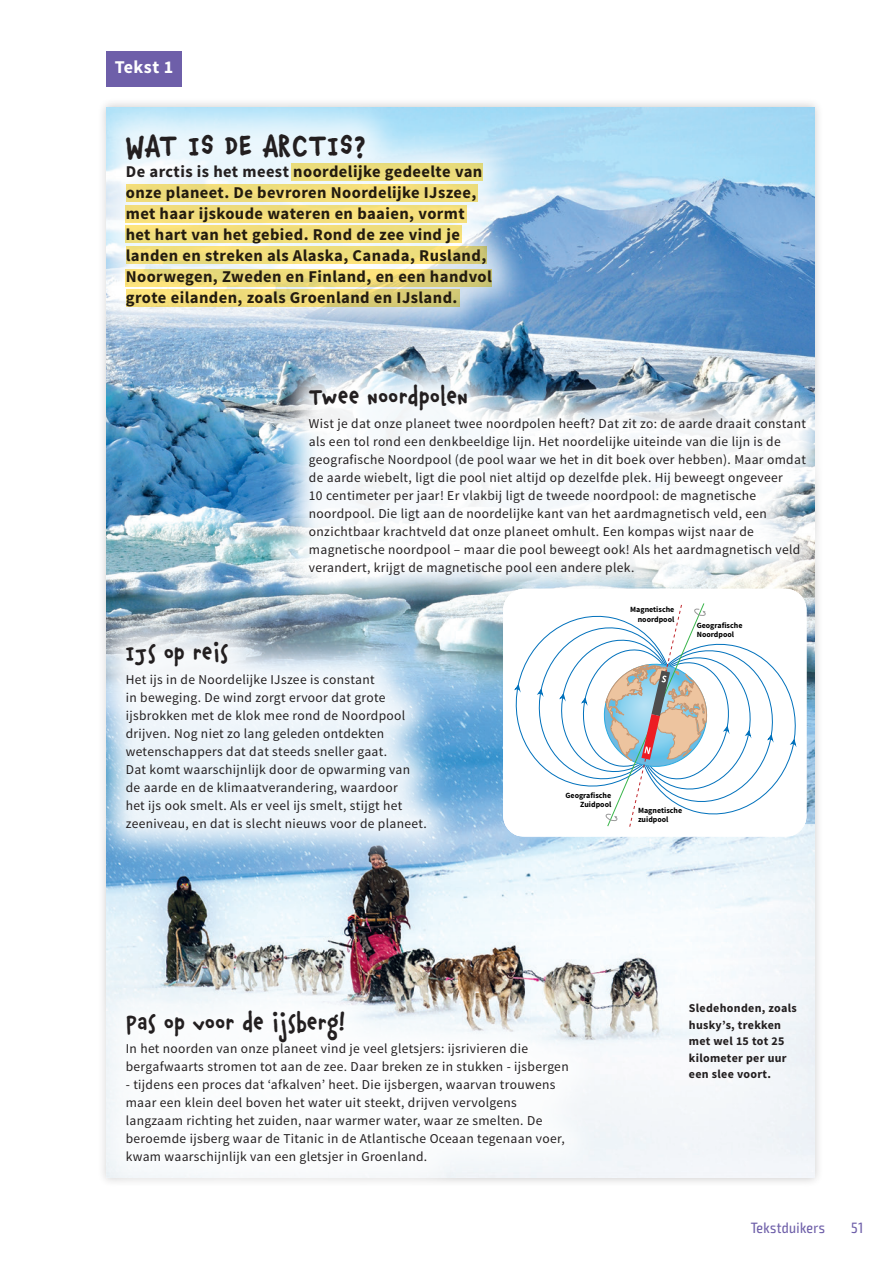
<style>
.page{position:relative;width:893px;height:1263px;background:#fff}
.page>*{position:absolute;margin:0;border:0;box-sizing:border-box;transform-origin:0 0}
.t1{font:700 31.5px "Chauncy Pro";letter-spacing:.025em;color:#231f20}
.t2{font:700 24px "Chauncy Pro";letter-spacing:.025em;color:#231f20}
.t3{font:700 18px "Source Sans Pro";letter-spacing:.025em;color:#fff}
.t4{font:700 16.5px/21px "Source Sans Pro";letter-spacing:.025em;color:#231f20}
.t5{font:condensed 15px "Exo 2";letter-spacing:.025em;color:#6e5fa9}
.t6{font:13.5px/18px "Source Sans Pro";letter-spacing:.025em;color:#231f20}
.t7{font:700 12px/16.5px "Source Sans Pro";letter-spacing:.025em;color:#231f20}
.t8{font:700 7.95px/9.6px "Source Sans Pro";color:#000;text-align:right}
</style>
<div class="page">
<div style="left:106px;top:51px;width:75px;height:35px;background:#6e5fa9"></div>
<img style="left:106px;top:107px;width:708px;height:1071px">
<svg style="left:503px;top:614px;width:302px;height:222px"></svg>
<svg style="left:508px;top:614px;width:295px;height:215px"></svg>
<div style="left:86px;top:94px;width:445px;height:252px;background:#fff;opacity:.75"></div>
<div style="left:269px;top:345px;width:577px;height:269px;background:#fff;opacity:.95"></div>
<div style="left:86px;top:603px;width:379px;height:267px;background:#fff;opacity:.9"></div>
<div style="left:86px;top:971px;width:522px;height:233px;background:#fff"></div>
<div style="left:291px;top:164px;width:192px;height:17px;background:#ebdc7b"></div>
<div style="left:126px;top:184px;width:351px;height:17px;background:#f2de7b"></div>
<div style="left:126px;top:205px;width:341px;height:17px;background:#f4de7b"></div>
<div style="left:126px;top:226px;width:336px;height:17px;background:#f1de7b"></div>
<svg style="left:126px;top:247px;width:360px;height:17px;background:#efdc7a"></svg>
<svg style="left:126px;top:269px;width:366px;height:17px;background:#ead879"></svg>
<svg style="left:126px;top:290px;width:333px;height:17px;background:#ead778"></svg>
<h3 class="t3" style="left:115px;top:55px;width:60px">Tekst 1</h3>
<h1 class="t1" style="left:126px;top:126px;width:242px">WAT IS DE ARCTIS?</h1>
<p class="t4" style="left:126px;top:161px;width:368px">De arctis is het meest noordelijke gedeelte van onze planeet. De bevroren Noordelijke IJszee, met haar ijskoude wateren en baaien, vormt het hart van het gebied. Rond de zee vind je landen en streken als Alaska, Canada, Rusland, Noorwegen, Zweden en Finland, en een handvol grote eilanden, zoals Groenland en IJsland.</p>
<h2 class="t2" style="left:309px;top:383px;width:161px">Twee noordpolen</h2>
<p class="t6" style="left:309px;top:414px;width:499px">Wist je dat onze planeet twee noordpolen heeft? Dat zit zo: de aarde draait constant als een tol rond een denkbeeldige lijn. Het noordelijke uiteinde van die lijn is de geografische Noordpool (de pool waar we het in dit boek over hebben). Maar omdat de aarde wiebelt, ligt die pool niet altijd op dezelfde plek. Hij beweegt ongeveer<br>10 centimeter per jaar! Er vlakbij ligt de tweede noordpool: de magnetische noordpool. Die ligt aan de noordelijke kant van het aardmagnetisch veld, een onzichtbaar krachtveld dat onze planeet omhult. Een kompas wijst naar de magnetische noordpool – maar die pool beweegt ook! Als het aardmagnetisch veld verandert, krijgt de magnetische pool een andere plek.</p>
<h2 class="t2" style="left:126px;top:639px;width:104px">IJs op reis</h2>
<p class="t6" style="left:126px;top:670px;width:303px">Het ijs in de Noordelijke IJszee is constant<br>in beweging. De wind zorgt ervoor dat grote ijsbrokken met de klok mee rond de Noordpool drijven. Nog niet zo lang geleden ontdekten wetenschappers dat dat steeds sneller gaat.<br>Dat komt waarschijnlijk door de opwarming van de aarde en de klimaatverandering, waardoor<br>het ijs ook smelt. Als er veel ijs smelt, stijgt het zeeniveau, en dat is slecht nieuws voor de planeet.</p>
<p class="t8" style="left:630px;top:605px;width:46px">Magnetische noordpool</p>
<p class="t8" style="left:697px;top:620px;width:47px;text-align:left">Geografische<br>Noordpool</p>
<p class="t8" style="left:565px;top:790px;width:47px">Geografische<br>Zuidpool</p>
<p class="t8" style="left:638px;top:805px;width:46px;text-align:left">Magnetische zuidpool</p>
<h2 class="t2" style="left:126px;top:1008px;width:220px">Pas op voor de ijsberg!</h2>
<p class="t6" style="left:126px;top:1040px;width:444px">In het noorden van onze planeet vind je veel gletsjers: ijsrivieren die bergafwaarts stromen tot aan de zee. Daar breken ze in stukken - ijsbergen</p>
<p class="t6" style="left:126px;top:1076px;width:440px">- tijdens een proces dat ‘afkalven’ heet. Die ijsbergen, waarvan trouwens maar een klein deel boven het water uit steekt, drijven vervolgens langzaam richting het zuiden, naar warmer water, waar ze smelten. De beroemde ijsberg waar de Titanic in de Atlantische Oceaan tegenaan voer, kwam waarschijnlijk van een gletsjer in Groenland.</p>
<p class="t7" style="left:689px;top:1000px;width:109px">Sledehonden, zoals husky’s, trekken met wel 15 tot 25 kilometer per uur een slee voort.</p>
<p class="t5" style="left:751px;top:1219px;width:76px">Tekstduikers</p>
<p class="t5" style="left:851px;top:1219px;width:13px">51</p>
</div>
